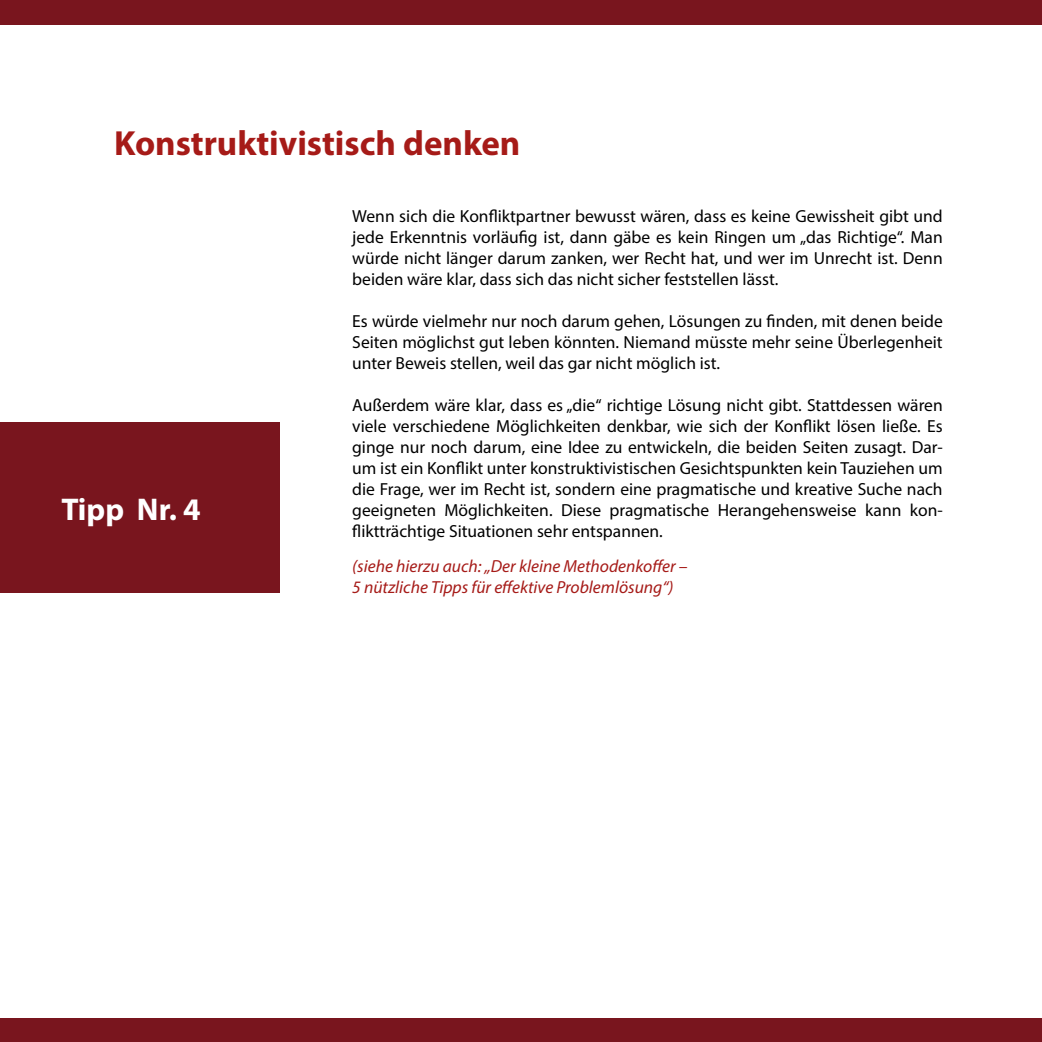
<style>
.page{position:relative;width:1042px;height:1042px;background:#fff}
.page>*{position:absolute;margin:0;border:0;box-sizing:border-box;transform-origin:0 0}
.t1{font:700 35px "Myriad Pro";color:#a61b18}
.t2{font:700 31.5px "Myriad Pro";color:#fff}
.t3{font:17.5px/21px "Myriad Pro";color:#000;text-align:justify}
.t4{font:italic 17.5px/21px "Myriad Pro";color:#a61b18}
</style>
<div class="page">
<div style="left:0;top:1018px;width:1042px;height:24px;background:#79151e"></div>
<div style="left:0;top:0;width:1042px;height:25px;background:#79151e"></div>
<div style="left:0;top:422px;width:280px;height:171px;background:#79151e"></div>
<h1 class="t1" style="left:114px;top:121px;width:408px">Konstruktivistisch denken</h1>
<h2 class="t2" style="left:61px;top:488px;width:141px">Tipp Nr. 4</h2>
<p class="t3" style="left:352px;top:206px;width:592px">Wenn sich die Konfliktpartner bewusst wären, dass es keine Gewissheit gibt und jede Erkenntnis vorläufig ist, dann gäbe es kein Ringen um „das Richtige“. Man würde nicht länger darum zanken, wer Recht hat, und wer im Unrecht ist. Denn beiden wäre klar, dass sich das nicht sicher feststellen lässt.</p>
<p class="t3" style="left:352px;top:311px;width:592px">Es würde vielmehr nur noch darum gehen, Lösungen zu finden, mit denen beide Seiten möglichst gut leben könnten. Niemand müsste mehr seine Überlegenheit unter Beweis stellen, weil das gar nicht möglich ist.</p>
<p class="t3" style="left:352px;top:395px;width:592px">Außerdem wäre klar, dass es „die“ richtige Lösung nicht gibt. Stattdessen wären viele verschiedene Möglichkeiten denkbar, wie sich der Konflikt lösen ließe. Es ginge nur noch darum, eine Idee zu entwickeln, die beiden Seiten zusagt. Dar&shy;um ist ein Konflikt unter konstruktivistischen Gesichtspunkten kein Tauziehen um die Frage, wer im Recht ist, sondern eine pragmatische und kreative Suche nach geeigneten Möglichkeiten. Diese pragmatische Herangehensweise kann kon&shy;fliktträchtige Situationen sehr entspannen.</p>
<p class="t4" style="left:352px;top:556px;width:337px">(siehe hierzu auch: „Der kleine Methodenkoffer –<br>5 nützliche Tipps für effektive Problemlösung“)</p>
</div>
